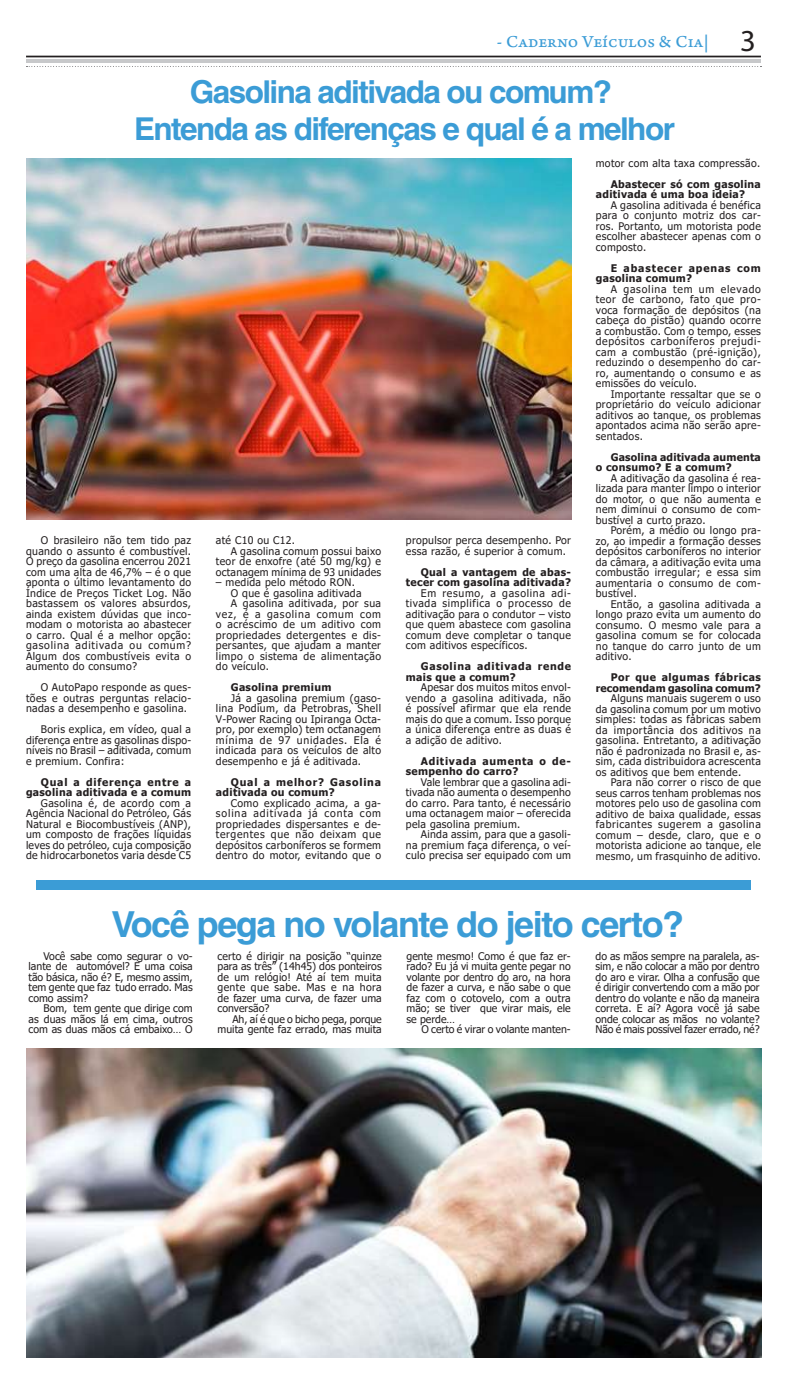
<style>
.page{position:relative;width:787px;height:1389px;background:#fff}
.page>*{position:absolute;margin:0;border:0;box-sizing:border-box;transform-origin:0 0}
.t1{font:700 35.88px "Helvetica";letter-spacing:-.04em;color:#3b9cd6}
.t2{font:700 31.5px/36.8px "Helvetica";letter-spacing:-.05em;color:#3b9cd6;text-align:center}
.t3{font:17.5px "Arno Pro Caption";color:#3b9cd6}
.t4{font:10.5px/10.5px "Tahoma";letter-spacing:.03em;color:#231f20;text-align:justify}
.t5{font:700 10.5px/10.5px "Tahoma";letter-spacing:.03em;color:#231f20;text-align:right}
.t6{font:10.5px/10.5px "Tahoma";color:#231f20;text-align:right}
.t7{font:700 10.5px/10.5px "Tahoma";letter-spacing:.01em;color:#231f20;text-align:right}
.t8{font:700 10.5px/10.5px "Tahoma";letter-spacing:.075em;color:#231f20}
.t9{font:700 10.5px/10.5px "Tahoma";letter-spacing:.065em;color:#231f20}
.t10{font:700 10.5px/10.5px "Tahoma";letter-spacing:.07em;color:#231f20}
.t11{font:700 10.5px/10.5px "Tahoma";letter-spacing:.085em;color:#231f20}
.t12{font:10.5px "Tahoma";letter-spacing:.07em;color:#231f20}
.s1{font-family:"Myriad Pro";font-size:30.62px;color:#231f20}
</style>
<div class="page">
<hr style="left:26px;top:59px;width:734px;height:4px;background:#c7c8ca">
<hr style="left:26px;top:56px;width:734px;height:1px;background:#231f20">
<svg style="left:26px;top:66px;width:735px;height:1px"></svg>
<div style="left:36px;top:881px;width:714px;height:9px;background:#3b9cd6"></div>
<img style="left:26px;top:159px;width:544px;height:361px">
<img style="left:27px;top:1049px;width:733px;height:309px">
<h3 class="t3" style="left:496px;top:31px;width:260px">- Caderno Veículos &amp; Cia| <span class="s1">3</span></h3>
<h2 class="t2" style="left:134px;top:73px;width:542px">Gasolina aditivada ou comum?<br>Entenda as diferenças e qual é a melhor</h2>
<p class="t4" style="left:26px;top:536px;width:166px;text-indent:15px">O brasileiro não tem tido paz quando o assunto é combustível.<br>O preço da gasolina encerrou 2021 com uma alta de 46,7% – é o que aponta o último levantamento do Índice de Preços Ticket Log. Não bastassem os valores absurdos, ainda existem dúvidas que inco&shy;modam o motorista ao abastecer o carro. Qual é a melhor opção: gasolina aditivada ou comum?<br>Algum dos combustíveis evita o aumento do consumo?</p>
<p class="t4" style="left:26px;top:683px;width:166px;text-indent:15px">O AutoPapo responde as ques&shy;tões e outras perguntas relacio&shy;nadas a desempenho e gasolina.</p>
<p class="t4" style="left:26px;top:725px;width:166px;text-indent:15px">Boris explica, em vídeo, qual a diferença entre as gasolinas dispo&shy;níveis no Brasil – aditivada, comum e premium. Confira:</p>
<p class="t5" style="left:26px;top:777px;width:166px">Qual a diferença entre a gasolina aditivada e a comum</p>
<p class="t4" style="left:26px;top:798px;width:166px;text-indent:15px">Gasolina é, de acordo com a Agência Nacional do Petróleo, Gás Natural e Biocombustíveis (ANP), um composto de frações líquidas leves do petróleo, cuja composição de hidrocarbonetos varia desde C5</p>
<p class="t4" style="left:216px;top:536px;width:81px">até C10 ou C12.</p>
<p class="t4" style="left:231px;top:546px;width:152px">A gasolina comum possui baixo</p>
<p class="t4" style="left:216px;top:557px;width:166px">teor de enxofre (até 50 mg/kg) e</p>
<p class="t4" style="left:216px;top:567px;width:166px">octanagem mínima de 93 unidades</p>
<p class="t4" style="left:216px;top:578px;width:140px">– medida pelo método RON.</p>
<p class="t4" style="left:231px;top:588px;width:132px">O que é gasolina aditivada</p>
<p class="t4" style="left:231px;top:599px;width:152px">A gasolina aditivada, por sua</p>
<p class="t12" style="left:216px;top:607px;width:166px">vez, é a gasolina comum com</p>
<p class="t4" style="left:216px;top:620px;width:166px">o acréscimo de um aditivo com</p>
<p class="t4" style="left:216px;top:630px;width:166px">propriedades detergentes e dis-</p>
<p class="t4" style="left:216px;top:641px;width:166px">persantes, que ajudam a manter</p>
<p class="t4" style="left:216px;top:651px;width:166px">limpo o sistema de alimentação</p>
<p class="t4" style="left:216px;top:662px;width:54px">do veículo.</p>
<p class="t5" style="left:231px;top:683px;width:102px">Gasolina premium</p>
<p class="t4" style="left:216px;top:693px;width:166px;text-indent:15px">Já a gasolina premium (gaso&shy;lina Podium, da Petrobras, Shell V-Power Racing ou Ipiranga Octa&shy;pro, por exemplo) tem octanagem mínima de 97 unidades. Ela é indicada para os veículos de alto desempenho e já é aditivada.</p>
<p class="t8" style="left:216px;top:777px;width:166px;text-indent:15px">Qual a melhor? Gasolina aditivada ou comum?</p>
<p class="t4" style="left:216px;top:798px;width:166px;text-indent:15px">Como explicado acima, a ga&shy;solina aditivada já conta com propriedades dispersantes e de&shy;tergentes que não deixam que depósitos carboníferos se formem dentro do motor, evitando que o</p>
<p class="t4" style="left:406px;top:536px;width:166px">propulsor perca desempenho. Por essa razão, é superior à comum.</p>
<p class="t5" style="left:406px;top:567px;width:166px">Qual a vantagem de abas&shy;tecer com gasolina aditivada?</p>
<p class="t4" style="left:406px;top:588px;width:166px;text-indent:15px">Em resumo, a gasolina adi&shy;tivada simplifica o processo de aditivação para o condutor – visto que quem abastece com gasolina comum deve completar o tanque com aditivos específicos.</p>
<p class="t9" style="left:406px;top:662px;width:166px;text-indent:15px">Gasolina aditivada rende mais que a comum?</p>
<p class="t4" style="left:406px;top:683px;width:166px;text-indent:15px">Apesar dos muitos mitos envol&shy;vendo a gasolina aditivada, não é possível afirmar que ela rende mais do que a comum. Isso porque a única diferença entre as duas é a adição de aditivo.</p>
<p class="t10" style="left:406px;top:756px;width:166px;text-indent:15px">Aditivada aumenta o de&shy;sempenho do carro?</p>
<p class="t4" style="left:406px;top:777px;width:166px;text-indent:15px">Vale lembrar que a gasolina adi&shy;tivada não aumenta o desempenho do carro. Para tanto, é necessário uma octanagem maior – oferecida pela gasolina premium.</p>
<p class="t4" style="left:406px;top:830px;width:166px;text-indent:15px">Ainda assim, para que a gasoli&shy;na premium faça diferença, o veí&shy;culo precisa ser equipado com um</p>
<p class="t4" style="left:595px;top:158px;width:166px">motor com alta taxa compressão.</p>
<p class="t5" style="left:595px;top:179px;width:166px;text-align:left;text-indent:15px">Abastecer só com gasolina aditivada é uma boa ideia?</p>
<p class="t4" style="left:595px;top:200px;width:166px;text-indent:15px">A gasolina aditivada é benéfica para o conjunto motriz dos car&shy;ros. Portanto, um motorista pode escolher abastecer apenas com o composto.</p>
<p class="t11" style="left:595px;top:263px;width:166px;text-indent:15px">E abastecer apenas com gasolina comum?</p>
<p class="t4" style="left:595px;top:284px;width:166px;text-indent:15px">A gasolina tem um elevado teor de carbono, fato que pro&shy;voca formação de depósitos (na cabeça do pistão) quando ocorre a combustão. Com o tempo, esses depósitos carboníferos prejudi&shy;cam a combustão (pré-ignição), reduzindo o desempenho do car&shy;ro, aumentando o consumo e as emissões do veículo.</p>
<p class="t4" style="left:595px;top:389px;width:166px;text-indent:15px">Importante ressaltar que se o proprietário do veículo adicionar aditivos ao tanque, os problemas apontados acima não serão apre&shy;sentados.</p>
<p class="t5" style="left:595px;top:452px;width:166px;text-align:left;text-indent:15px">Gasolina aditivada aumenta o consumo? E a comum?</p>
<p class="t4" style="left:595px;top:473px;width:166px;text-indent:15px">A aditivação da gasolina é rea&shy;lizada para manter limpo o interior do motor, o que não aumenta e nem diminui o consumo de com&shy;bustível a curto prazo.</p>
<p class="t4" style="left:595px;top:526px;width:166px;text-indent:15px">Porém, a médio ou longo pra&shy;zo, ao impedir a formação desses depósitos carboníferos no interior da câmara, a aditivação evita uma combustão irregular; e essa sim aumentaria o consumo de com&shy;bustível.</p>
<p class="t4" style="left:595px;top:599px;width:166px;text-indent:15px">Então, a gasolina aditivada a longo prazo evita um aumento do consumo. O mesmo vale para a gasolina comum se for colocada no tanque do carro junto de um aditivo.</p>
<p class="t7" style="left:595px;top:672px;width:166px">Por que algumas fábricas recomendam gasolina comum?</p>
<p class="t4" style="left:595px;top:694px;width:166px;text-indent:15px">Alguns manuais sugerem o uso da gasolina comum por um motivo simples: todas as fábricas sabem da importância dos aditivos na gasolina. Entretanto, a aditivação não é padronizada no Brasil e, as&shy;sim, cada distribuidora acrescenta os aditivos que bem entende.</p>
<p class="t4" style="left:595px;top:778px;width:166px;text-indent:15px">Para não correr o risco de que seus carros tenham problemas nos motores pelo uso de gasolina com aditivo de baixa qualidade, essas fabricantes sugerem a gasolina comum – desde, claro, que e o motorista adicione ao tanque, ele mesmo, um frasquinho de aditivo.</p>
<h1 class="t1" style="left:111px;top:903px;width:574px">Você pega no volante do jeito certo?</h1>
<p class="t4" style="left:29px;top:951px;width:166px;text-indent:15px">Você sabe como segurar o vo&shy;lante de automóvel? É uma coisa tão básica, não é? E, mesmo assim, tem gente que faz tudo errado. Mas como assim?</p>
<p class="t4" style="left:29px;top:1004px;width:166px;text-indent:15px">Bom, tem gente que dirige com as duas mãos lá em cima, outros com as duas mãos cá embaixo… O</p>
<p class="t4" style="left:406px;top:951px;width:166px">gente mesmo! Como é que faz er&shy;rado? Eu já vi muita gente pegar no volante por dentro do aro, na hora de fazer a curva, e não sabe o que faz com o cotovelo, com a outra mão; se tiver que virar mais, ele se perde…</p>
<p class="t6" style="left:421px;top:1025px;width:151px">O certo é virar o volante manten-</p>
<p class="t4" style="left:217px;top:951px;width:166px">certo é dirigir na posição “quinze para as três” (14h45) dos ponteiros de um relógio! Até aí tem muita gente que sabe. Mas e na hora de fazer uma curva, de fazer uma conversão?</p>
<p class="t6" style="left:217px;top:1014px;width:166px">Ah, aí é que o bicho pega, porque muita gente faz errado, mas muita</p>
<p class="t4" style="left:595px;top:951px;width:166px">do as mãos sempre na paralela, as&shy;sim, e não colocar a mão por dentro do aro e virar. Olha a confusão que é dirigir convertendo com a mão por dentro do volante e não da maneira correta. E aí? Agora você já sabe onde colocar as mãos no volante?<br>Não é mais possível fazer errado, né?</p>
</div>
